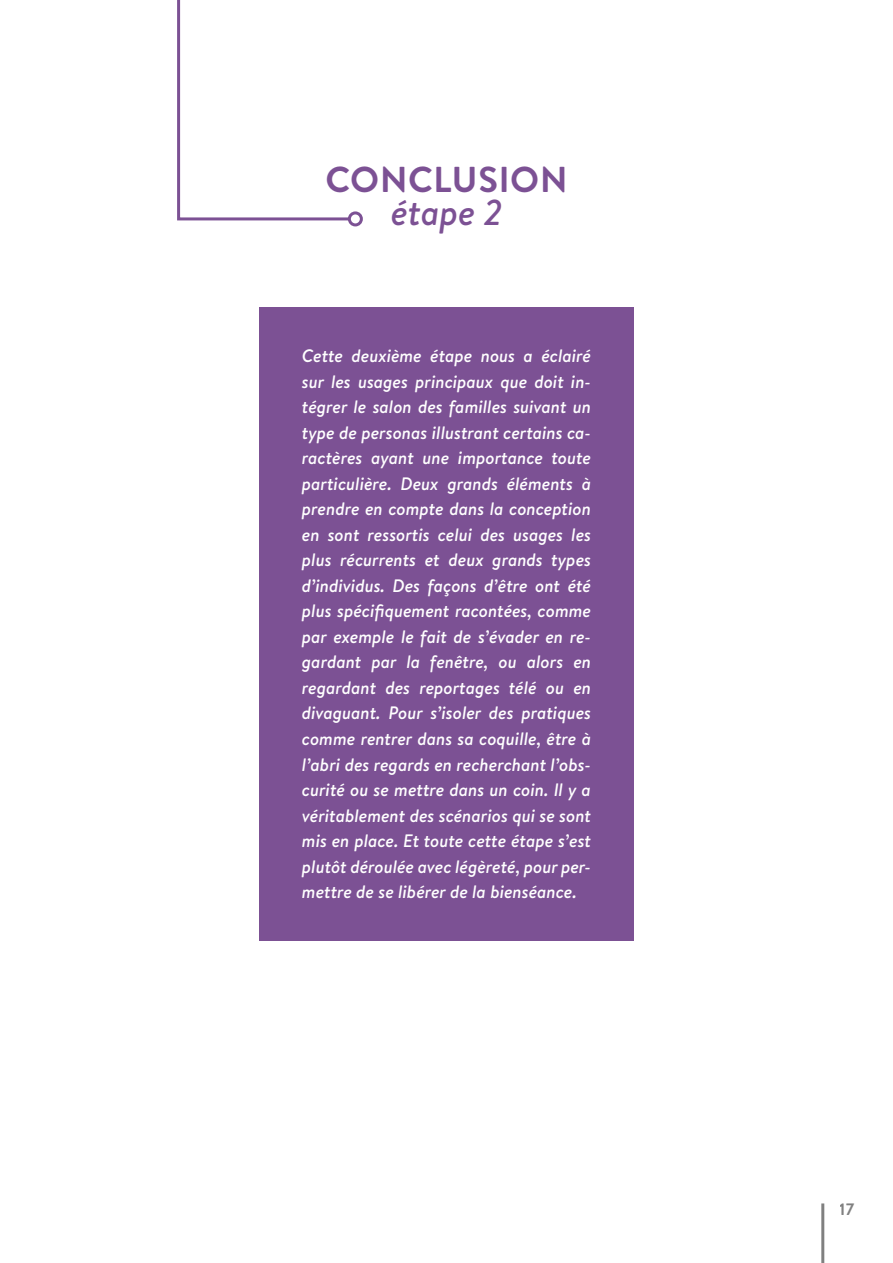
<style>
.page{position:relative;width:893px;height:1263px;background:#fff}
.page>*{position:absolute;margin:0;border:0;box-sizing:border-box;transform-origin:0 0}
.t1{font:700 36px "Brandon Text";color:#fff}
.t2{font:700 36px "Brandon Text";letter-spacing:.02em;color:#7c5194}
.t3{font:italic 500 36px "Brandon Text";color:#7c5194}
.TXT_Conclusion{font:italic 500 18px/25.5px "Brandon Text";color:#fff;text-align:justify}
.t4{font:700 16.5px "Brandon Text";color:#000}
</style>
<div class="page">
<hr style="left:821px;top:1203px;width:3px;height:60px;background:#000">
<div style="left:259px;top:307px;width:375px;height:633px;background:#7c5194"></div>
<svg style="left:177px;top:0;width:172px;height:222px"></svg>
<div style="left:348px;top:211px;width:15px;height:15px;border:3px solid #7c5194;border-radius:50%"></div>
<p class="t2" style="left:325px;top:155px;width:244px">CONCLUSION</p>
<p class="t3" style="left:391px;top:188px;width:113px">étape 2</p>
<p class="TXT_Conclusion" style="left:302px;top:343px;width:291px">Cette deuxième étape nous a éclairé sur les usages principaux que doit in&shy;tégrer le salon des familles suivant un type de personas illustrant certains ca&shy;ractères ayant une importance toute particulière. Deux grands éléments à prendre en compte dans la conception en sont ressortis celui des usages les plus récurrents et deux grands types d’individus. Des façons d’être ont été plus spécifiquement racontées, comme par exemple le fait de s’évader en re&shy;gardant par la fenêtre, ou alors en regardant des reportages télé ou en divaguant. Pour s’isoler des pratiques comme rentrer dans sa coquille, être à l’abri des regards en recherchant l’obs&shy;curité ou se mettre dans un coin. Il y a véritablement des scénarios qui se sont mis en place. Et toute cette étape s’est plutôt déroulée avec légèreté, pour per&shy;mettre de se libérer de la bienséance.</p>
<p class="t1" style="left:264px;top:387px;width:366px">Conclusion de l’étape 2</p>
<p class="t4" style="left:840px;top:1198px;width:16px">17</p>
</div>
